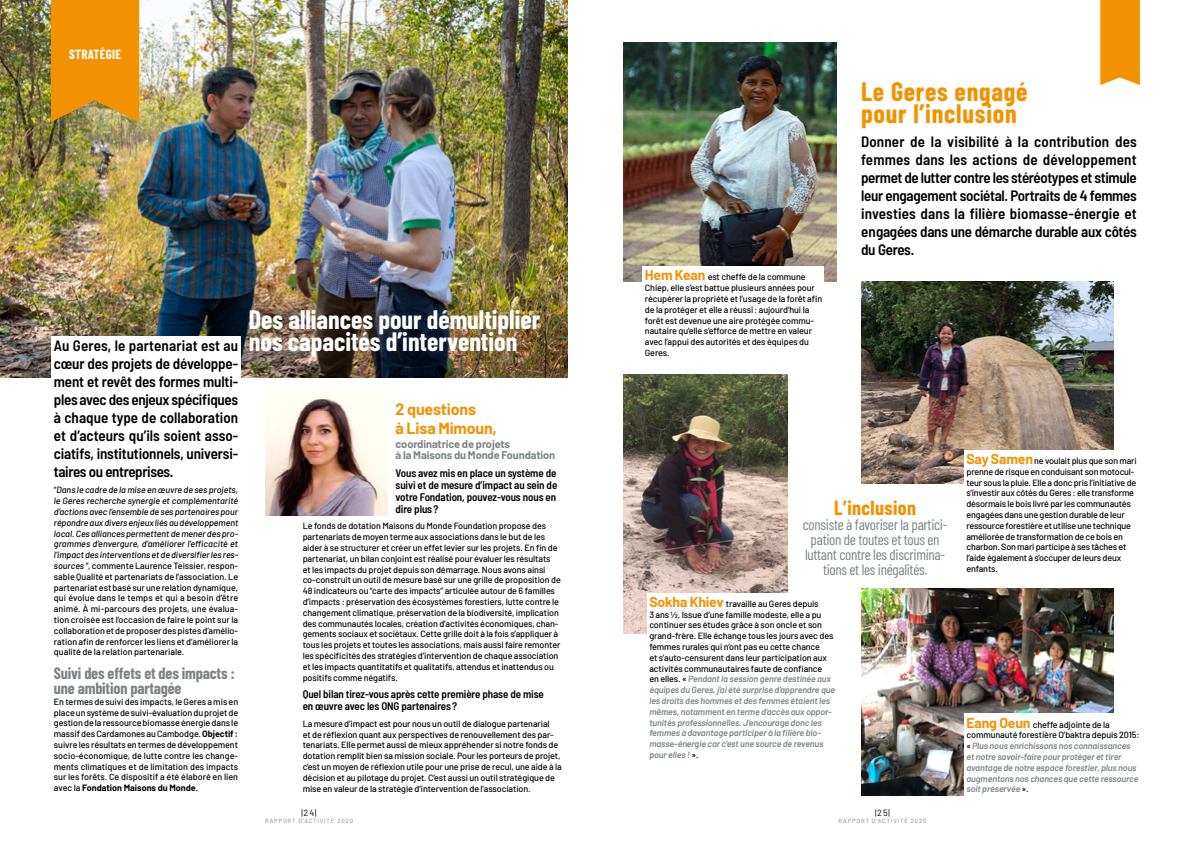
<style>
.page{position:relative;width:1191px;height:842px;background:#fff}
.page>*{position:absolute;margin:0;border:0;box-sizing:border-box;transform-origin:0 0}
.grand_titre{font:700 26px/22px "Barlow Condensed";color:#fff}
.grand_titre-2{font:700 26px/22px "Barlow Condensed";letter-spacing:.03em;color:#f39200}
.newlegende{font:700 20px "Barlow Condensed";letter-spacing:.02em;color:#f39200}
.grand_titre-3{font:700 16px/15px "Barlow Condensed";letter-spacing:-.01em;color:#7d8386}
.body{font:700 16px/19px "Barlow";letter-spacing:-.01em;color:#f39200}
.Chaponew{font:600 semi-condensed 15px/18px "Barlow";letter-spacing:-.02em;color:#000;text-align:justify}
.newlegende-2{font:15px/15px "Barlow Condensed";letter-spacing:-.02em;color:#7d8386;text-align:center}
.grand_titre-4{font:700 13px "Barlow Condensed";letter-spacing:.02em;color:#fff}
.Chaponew-2{font:600 semi-condensed 11px/12px "Barlow";letter-spacing:-.01em;color:#000;text-align:justify}
.body-2{font:700 11px/11px "Barlow";letter-spacing:-.01em;color:#7d8386}
.body-3{font:500 9px/10.8px "Barlow";letter-spacing:-.01em;color:#000}
.body-4{font:italic 600 9px/10.8px "Barlow";letter-spacing:-.01em;color:#7d8386}
.surtitre{font:9px "Barlow Condensed";color:#000}
.surtitre-2{font:6px "Barlow";letter-spacing:.14em;color:#7d8386}
.s1{font-style:italic}
.s2{font-weight:700}
.s3{font-family:"Barlow"}
.s4{font-weight:700;font-size:14px;color:#f39200}
.s5{font-weight:700;font-style:normal;font-size:14px;color:#f39200}
.s6{font-weight:500;font-style:normal;color:#000}
</style>
<div class="page">
<img style="left:624px;top:374px;width:163px;height:260px">
<img style="left:624px;top:43px;width:212px;height:239px">
<img style="left:0;top:0;width:567px;height:377px">
<div style="left:51px;top:336px;width:190px;height:479px;background:#fff"></div>
<img style="left:265px;top:388px;width:122px;height:128px">
<svg style="left:51px;top:0;width:88px;height:122px"></svg>
<svg style="left:1100px;top:0;width:40px;height:85px"></svg>
<img style="left:861px;top:589px;width:252px;height:206px">
<img style="left:861px;top:282px;width:252px;height:202px">
<div style="left:642px;top:266px;width:181px;height:90px;background:#fff"></div>
<div style="left:963px;top:714px;width:176px;height:105px;background:#fff"></div>
<div style="left:963px;top:450px;width:176px;height:133px;background:#fff"></div>
<div style="left:646px;top:593px;width:190px;height:168px;background:#fff"></div>
<p class="grand_titre-4" style="left:69px;top:45px;width:54px">STRATÉGIE</p>
<p class="Chaponew" style="left:54px;top:335px;width:186px">Au Geres, le partenariat est au cœur des projets de développe&shy;ment et revêt des formes multi&shy;ples avec des enjeux spécifiques à chaque type de collaboration et d’acteurs qu’ils soient asso&shy;ciatifs, institutionnels, universi&shy;taires ou entreprises.</p>
<p class="body-3" style="left:54px;top:484px;width:186px;text-align:justify">“<span class="s1">Dans le cadre de la mise en œuvre de ses projets, le Geres recherche synergie et complémentarité d’actions avec l’ensemble de ses partenaires pour répondre aux divers enjeux liés au développement local. Ces alliances permettent de mener des pro&shy;grammes d’envergure, d’améliorer l’efficacité et l’impact des interventions et de diversifier les res&shy;sources ”</span>, commente Laurence Teissier, respon&shy;sable Qualité et partenariats de l’association. Le partenariat est basé sur une relation dynamique, qui évolue dans le temps et qui a besoin d’être animé. À mi-parcours des projets, une évalua&shy;tion croisée est l’occasion de faire le point sur la collaboration et de proposer des pistes d’amélio&shy;ration afin de renforcer les liens et d’améliorer la qualité de la relation partenariale.</p>
<p class="grand_titre-3" style="left:54px;top:665px;width:182px">Suivi des effets et des impacts : une ambition partagée</p>
<p class="body-3" style="left:54px;top:695px;width:186px;text-align:justify">En termes de suivi des impacts, le Geres a mis en place un système de suivi-évaluation du projet de gestion de la ressource biomasse énergie dans le massif des Cardamones au Cambodge. <span class="s2">Objectif : </span>suivre les résultats en termes de développement socio-économique, de lutte contre les change&shy;ments climatiques et de limitation des impacts sur les forêts. Ce dispositif a été élaboré en lien avec la <span class="s2">Fondation Maisons du Monde</span>.</p>
<p class="grand_titre" style="left:249px;top:308px;width:293px">Des alliances pour démultiplier nos capacités d’intervention</p>
<p class="body" style="left:395px;top:399px;width:103px">2 questions<br>à Lisa Mimoun,</p>
<p class="body-2" style="left:395px;top:438px;width:161px">coordinatrice de projets<br>à la Maisons du Monde Foundation</p>
<p class="Chaponew-2" style="left:395px;top:466px;width:163px">Vous avez mis en place un système de suivi et de mesure d’impact au sein de votre Fondation, pouvez-vous nous en dire plus?</p>
<p class="body-3" style="left:303px;top:520px;width:260px">Le fonds de dotation Maisons du Monde Foundation propose des partenariats de moyen terme aux associations dans le but de les aider à se structurer et créer un effet levier sur les projets. En fin de partenariat, un bilan conjoint est réalisé pour évaluer les résultats et les impacts du projet depuis son démarrage. Nous avons ainsi co-construit un outil de mesure basé sur une grille de proposition de 48 indicateurs ou “carte des impacts” articulée autour de 6 familles d’impacts : préservation des écosystèmes forestiers, lutte contre le changement climatique, préservation de la biodiversité, implication des communautés locales, création d’activités économiques, chan&shy;gements sociaux et sociétaux. Cette grille doit à la fois s’appliquer à tous les projets et toutes les associations, mais aussi faire remonter les spécificités des stratégies d’intervention de chaque association et les impacts quantitatifs et qualitatifs, attendus et inattendus ou positifs comme négatifs.</p>
<p class="Chaponew-2" style="left:303px;top:688px;width:242px">Quel bilan tirez-vous après cette première phase de mise en œuvre avec les ONG partenaires?</p>
<p class="body-3" style="left:303px;top:717px;width:261px">La mesure d’impact est pour nous un outil de dialogue partenarial<br>et de réflexion quant aux perspectives de renouvellement des par&shy;tenariats. Elle permet aussi de mieux appréhender si notre fonds de dotation remplit bien sa mission sociale. Pour les porteurs de projet, c’est un moyen de réflexion utile pour une prise de recul, une aide à la décision et au pilotage du projet. C’est aussi un outil stratégique de mise en valeur de la stratégie d’intervention de l’association.</p>
<p class="surtitre" style="left:301px;top:806px;width:16px">|<span class="s3">24</span>|</p>
<p class="surtitre-2" style="left:265px;top:816px;width:90px">RAPPORT D’ACTIVITÉ 2020</p>
<p class="body-3" style="left:645px;top:271px;width:179px"><span class="s4">Hem Kean</span> est cheffe de la commune Chiep, elle s’est battue plusieurs années pour récupérer la propriété et l’usage de la forêt afin de la protéger et elle a réussi: aujourd’hui la forêt est devenue une aire protégée commu&shy;nautaire qu’elle s’efforce de mettre en valeur avec l’appui des autorités et des équipes du Geres.</p>
<p class="grand_titre-2" style="left:861px;top:79px;width:168px">Le Geres engagé pour l’inclusion</p>
<p class="Chaponew" style="left:861px;top:131px;width:277px">Donner de la visibilité à la contribution des femmes dans les actions de développement permet de lutter contre les stéréotypes et stimule leur engagement sociétal. Portraits de 4 femmes investies dans la filière biomasse-énergie et engagées dans une démarche durable aux côtés du Geres.</p>
<p class="newlegende" style="left:834px;top:494px;width:83px">L’inclusion</p>
<p class="newlegende-2" style="left:803px;top:516px;width:146px">consiste à favoriser la partici&shy;pation de toutes et tous en luttant contre les discrimina&shy;tions et les inégalités.</p>
<p class="body-4" style="left:649px;top:597px;width:187px"><span class="s5">Sokha Khiev</span> <span class="s6">travaille au Geres depuis<br>3 ans ½. Issue d’une famille modeste, elle a pu continuer ses études grâce à son oncle et son grand-frère. Elle échange tous les jours avec des femmes rurales qui n’ont pas eu cette chance<br>et s’auto-censurent dans leur participation aux activités communautaires faute de confiance<br>en elles. «</span> Pendant la session genre destinée aux équipes du Geres, j’ai été surprise d’apprendre que les droits des hommes et des femmes étaient les mêmes, notamment en terme d’accès aux oppor&shy;tunités professionnelles. J’encourage donc les femmes à davantage participer à la filière bio&shy;masse-énergie car c’est une source de revenus pour elles ! <span class="s6">».</span></p>
<p class="surtitre" style="left:875px;top:806px;width:16px">|<span class="s3">25</span>|</p>
<p class="surtitre-2" style="left:838px;top:816px;width:90px">RAPPORT D’ACTIVITÉ 2020</p>
<p class="body-3" style="left:966px;top:454px;width:172px"><span class="s4">Say Samen</span> ne voulait plus que son mari prenne de risque en conduisant son motocul&shy;teur sous la pluie. Elle a donc pris l’initiative de s’investir aux côtés du Geres : elle transforme désormais le bois livré par les communautés engagées dans une gestion durable de leur ressource forestière et utilise une technique améliorée de transformation de ce bois en charbon. Son mari participe à ses tâches et l’aide également à s’occuper de leurs deux enfants.</p>
<p class="body-4" style="left:966px;top:718px;width:175px"><span class="s5">Eang Oeun</span> <span class="s6">cheffe adjointe de la communauté forestière O’baktra depuis 2015: «</span>Plus nous enrichissons nos connaissances et notre savoir-faire pour protéger et tirer avantage de notre espace forestier, plus nous augmentons nos chances que cette ressource soit préservée<span class="s6">».</span></p>
</div>
